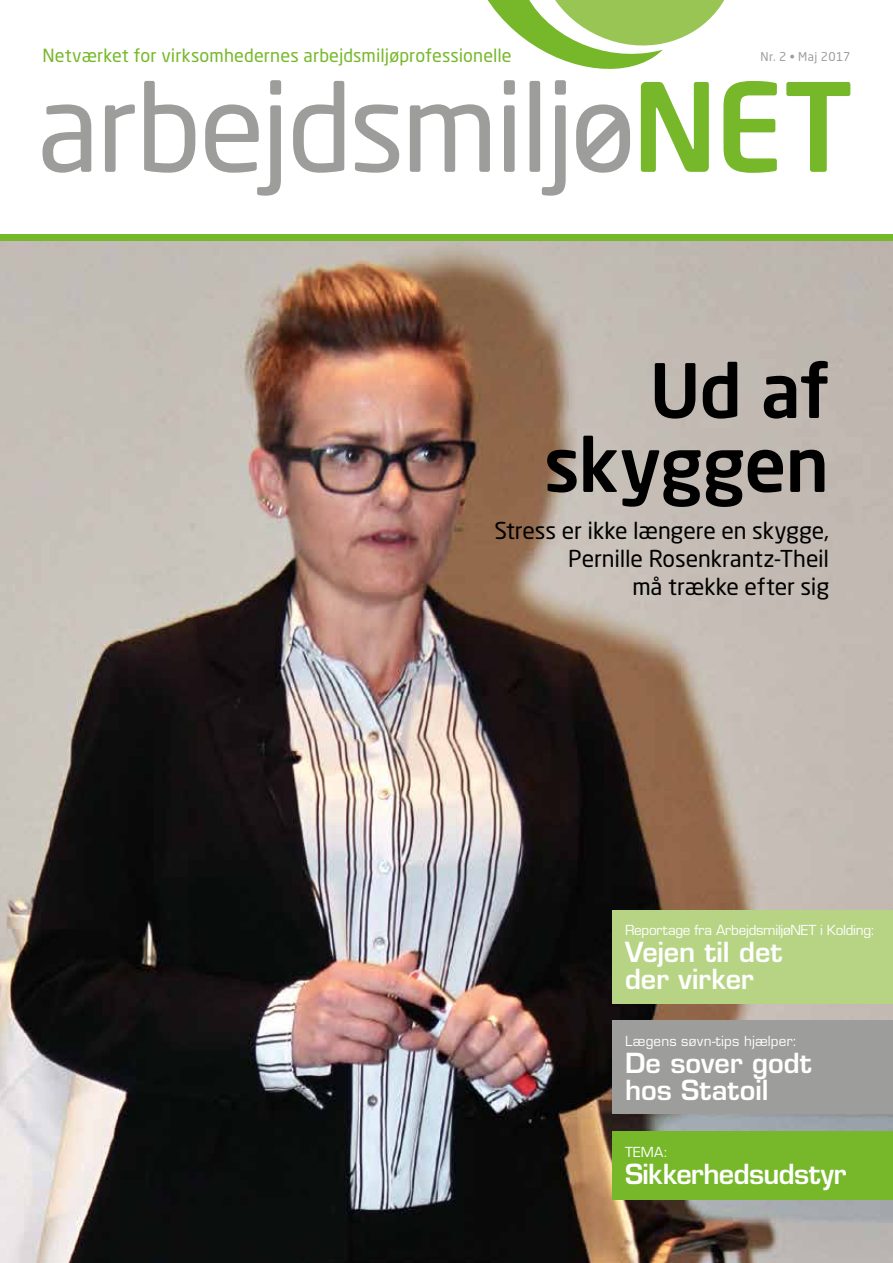
<style>
.page{position:relative;width:893px;height:1263px;background:#fff}
.page>*{position:absolute;margin:0;border:0;box-sizing:border-box;transform-origin:0 0}
.t1{font:500 73.95px/73.9px "Neo Sans Std";letter-spacing:-.015em;color:#000;text-align:right}
.t2{font:600 27px/27px "Eurostile";color:#fff}
.t3{font:600 27px "Eurostile";letter-spacing:-.025em;color:#fff}
.t4{font:22.95px/27.9px "Neo Sans Std";letter-spacing:-.01em;color:#000;text-align:right}
.t5{font:18px "Neo Sans Std";letter-spacing:.005em;color:#76b82a}
.t6{font:13.5px "Eurostile";letter-spacing:-.005em;color:#fff}
.t7{font:13.5px "Eurostile";letter-spacing:.015em;color:#fff}
.t8{font:12px "Neo Sans Std";letter-spacing:.03em;color:#9d9d9c}
</style>
<div class="page">
<img style="left:0;top:240px;width:893px;height:1023px">
<svg style="left:43px;top:104px;width:48px;height:69px"></svg>
<svg style="left:105px;top:104px;width:30px;height:68px"></svg>
<svg style="left:144px;top:81px;width:51px;height:92px"></svg>
<svg style="left:205px;top:80px;width:76px;height:116px"></svg>
<svg style="left:293px;top:81px;width:51px;height:92px"></svg>
<svg style="left:355px;top:104px;width:44px;height:69px"></svg>
<svg style="left:410px;top:0;width:367px;height:196px"></svg>
<svg style="left:786px;top:82px;width:64px;height:90px"></svg>
<div style="left:612px;top:910px;width:281px;height:93px;background:#b6d484"></div>
<div style="left:612px;top:1020px;width:281px;height:94px;background:#9d9d9c"></div>
<div style="left:612px;top:1131px;width:281px;height:68px;background:#76b82a"></div>
<div style="left:0;top:234px;width:893px;height:6px;background:#76b82a"></div>
<p class="t5" style="left:43px;top:44px;width:471px">Netværket for virksomhedernes arbejdsmiljøprofessionelle</p>
<p class="t8" style="left:761px;top:50px;width:91px">Nr. 2 • Maj 2017</p>
<h1 class="t1" style="left:544px;top:352px;width:287px">Ud af skyggen</h1>
<p class="t4" style="left:494px;top:516px;width:336px">Stress er ikke længere en skygge,<br>Pernille Rosenkrantz-Theil<br>må trække efter sig</p>
<p class="t6" style="left:625px;top:922px;width:251px">Reportage fra ArbejdsmiljøNET i Kolding:</p>
<p class="t2" style="left:625px;top:938px;width:159px">Vejen til det der virker</p>
<p class="t7" style="left:625px;top:1033px;width:174px">Lægens søvn-tips hjælper:</p>
<p class="t2" style="left:625px;top:1049px;width:188px">De sover godt hos Statoil</p>
<p class="t6" style="left:625px;top:1144px;width:44px">TEMA:</p>
<p class="t3" style="left:625px;top:1157px;width:223px">Sikkerhedsudstyr</p>
</div>
